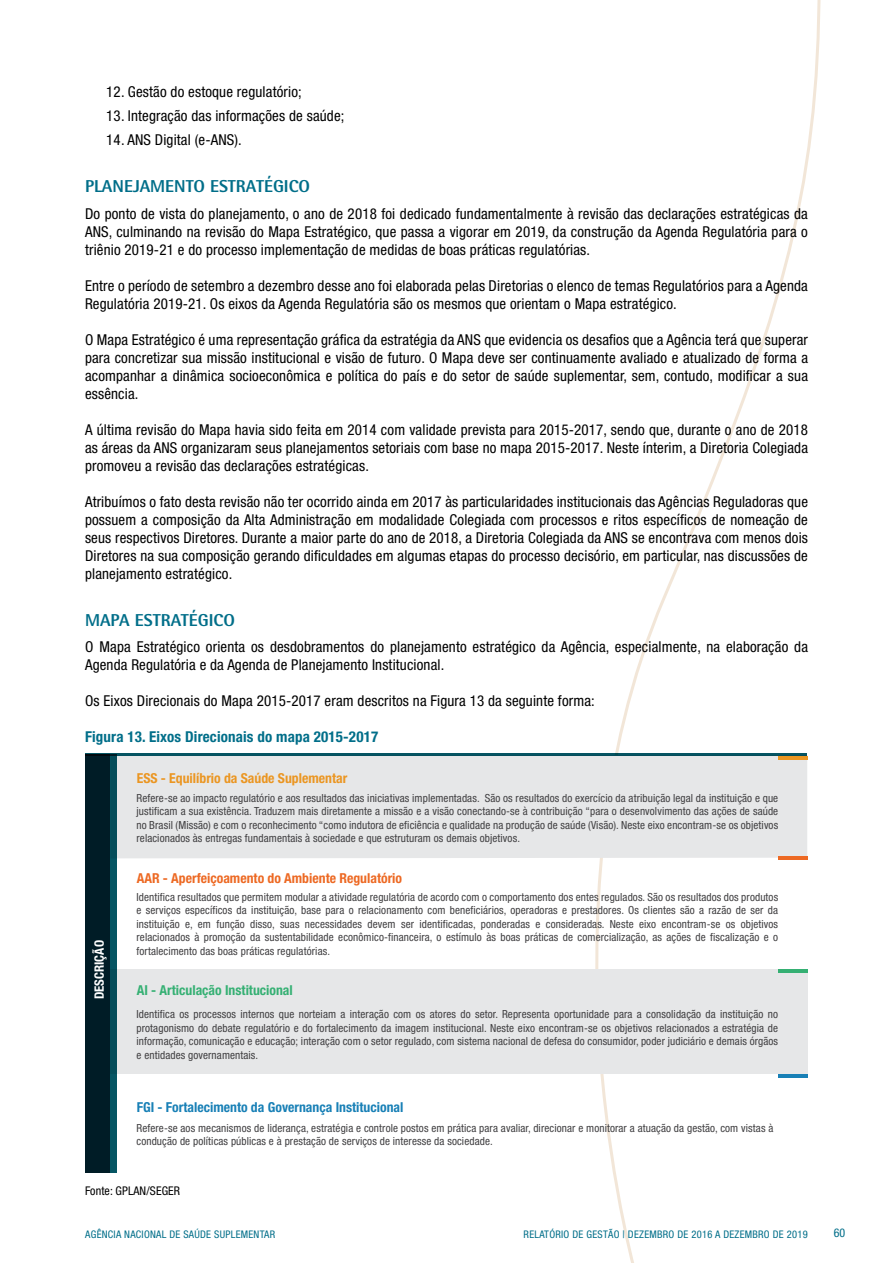
<style>
.page{position:relative;width:893px;height:1263px;background:#fff}
.page>*{position:absolute;margin:0;border:0;box-sizing:border-box;transform-origin:0 0}
.t1{font:700 17.25px "Rotis Semi Sans 75 Extra";color:#006e89}
.t2{font:condensed 15px/18px "Helvetica Neue";letter-spacing:.01em;color:#000;text-align:justify}
.t3{font:700 condensed 15px "Helvetica Neue";letter-spacing:.01em;color:#006e89}
.t4{font:700 condensed 13.65px "Helvetica Neue";color:#1880b6}
.t5{font:700 condensed 13.65px "Helvetica Neue";color:#ed6923}
.t6{font:700 condensed 13.65px "Helvetica Neue";color:#eb9622}
.t7{font:700 condensed 13.65px "Helvetica Neue";color:#35b073}
.t8{font:700 condensed 12.9px "Helvetica Neue";color:#fff}
.t9{font:condensed 12px "Helvetica Neue";letter-spacing:.01em;color:#000}
.t10{font:condensed 12px "Helvetica Neue";color:#006e89}
.t11{font:condensed 11.1px/13.4px "Helvetica Neue";letter-spacing:.01em;color:#414042;text-align:justify}
.t12{font:condensed 10.5px "Helvetica Neue";letter-spacing:.025em;color:#006e89}
</style>
<div class="page">
<svg style="left:526px;top:0;width:295px;height:1263px"></svg>
<div style="left:110px;top:969px;width:697px;height:105px;background:#e6e7e8"></div>
<div style="left:116px;top:756px;width:691px;height:102px;background:#e6e7e8"></div>
<svg style="left:85px;top:756px;width:31px;height:417px;background:#012630"></svg>
<hr style="left:778px;top:756px;width:29px;height:3px;background:#eb9622">
<hr style="left:778px;top:857px;width:29px;height:3px;background:#ed6923">
<hr style="left:778px;top:969px;width:29px;height:4px;background:#35b073">
<hr style="left:778px;top:1074px;width:29px;height:4px;background:#1880b6">
<hr style="left:85px;top:754px;width:722px;height:2px;background:#065563">
<p class="t2" style="left:106px;top:82px;width:197px">12. Gestão do estoque regulatório;</p>
<p class="t2" style="left:106px;top:106px;width:240px">13. Integração das informações de saúde;</p>
<p class="t2" style="left:106px;top:130px;width:137px">14. ANS Digital (e-ANS).</p>
<p class="t1" style="left:85px;top:175px;width:227px">PLANEJAMENTO ESTRATÉGICO</p>
<p class="t2" style="left:85px;top:204px;width:724px">Do ponto de vista do planejamento, o ano de 2018 foi dedicado fundamentalmente à revisão das declarações estratégicas da ANS, culminando na revisão do Mapa Estratégico, que passa a vigorar em 2019, da construção da Agenda Regulatória para o triênio 2019-21 e do processo implementação de medidas de boas práticas regulatórias.</p>
<p class="t2" style="left:85px;top:276px;width:724px">Entre o período de setembro a dezembro desse ano foi elaborada pelas Diretorias o elenco de temas Regulatórios para a Agenda<br>Regulatória 2019-21. Os eixos da Agenda Regulatória são os mesmos que orientam o Mapa estratégico.</p>
<p class="t2" style="left:85px;top:330px;width:724px">O Mapa Estratégico é uma representação gráfica da estratégia da ANS que evidencia os desafios que a Agência terá que superar para concretizar sua missão institucional e visão de futuro. O Mapa deve ser continuamente avaliado e atualizado de forma a acompanhar a dinâmica socioeconômica e política do país e do setor de saúde suplementar, sem, contudo, modificar a sua essência.</p>
<p class="t2" style="left:85px;top:420px;width:724px">A última revisão do Mapa havia sido feita em 2014 com validade prevista para 2015-2017, sendo que, durante o ano de 2018 as áreas da ANS organizaram seus planejamentos setoriais com base no mapa 2015-2017. Neste ínterim, a Diretoria Colegiada promoveu a revisão das declarações estratégicas.</p>
<p class="t2" style="left:85px;top:492px;width:724px">Atribuímos o fato desta revisão não ter ocorrido ainda em 2017 às particularidades institucionais das Agências Reguladoras que possuem a composição da Alta Administração em modalidade Colegiada com processos e ritos específicos de nomeação de seus respectivos Diretores. Durante a maior parte do ano de 2018, a Diretoria Colegiada da ANS se encontrava com menos dois Diretores na sua composição gerando dificuldades em algumas etapas do processo decisório, em particular, nas discussões de planejamento estratégico.</p>
<p class="t1" style="left:85px;top:609px;width:151px">MAPA ESTRATÉGICO</p>
<p class="t2" style="left:85px;top:638px;width:724px">O Mapa Estratégico orienta os desdobramentos do planejamento estratégico da Agência, especialmente, na elaboração da<br>Agenda Regulatória e da Agenda de Planejamento Institucional.</p>
<p class="t2" style="left:85px;top:692px;width:511px">Os Eixos Direcionais do Mapa 2015-2017 eram descritos na Figura 13 da seguinte forma:</p>
<p class="t3" style="left:85px;top:728px;width:295px">Figura 13. Eixos Direcionais do mapa 2015-2017</p>
<p class="t6" style="left:137px;top:770px;width:212px">ESS - Equilíbrio da Saúde Suplementar</p>
<p class="t11" style="left:137px;top:791px;width:643px">Refere-se ao impacto regulatório e aos resultados das iniciativas implementadas. São os resultados do exercício da atribuição legal da instituição e que justificam a sua existência. Traduzem mais diretamente a missão e a visão conectando-se à contribuição “para o desenvolvimento das ações de saúde no Brasil (Missão) e com o reconhecimento “como indutora de eficiência e qualidade na produção de saúde (Visão). Neste eixo encontram-se os objetivos relacionados às entregas fundamentais à sociedade e que estruturam os demais objetivos.</p>
<p class="t8" style="left:91px;top:999px;width:60px;rotate:-90deg">DESCRIÇÃO</p>
<p class="t5" style="left:137px;top:870px;width:267px">AAR - Aperfeiçoamento do Ambiente Regulatório</p>
<p class="t11" style="left:137px;top:890px;width:643px">Identifica resultados que permitem modular a atividade regulatória de acordo com o comportamento dos entes regulados. São os resultados dos produtos e serviços específicos da instituição, base para o relacionamento com beneficiários, operadoras e prestadores. Os clientes são a razão de ser da instituição e, em função disso, suas necessidades devem ser identificadas, ponderadas e consideradas. Neste eixo encontram-se os objetivos relacionados à promoção da sustentabilidade econômico-financeira, o estímulo às boas práticas de comercialização, as ações de fiscalização e o fortalecimento das boas práticas regulatórias.</p>
<p class="t7" style="left:137px;top:982px;width:158px">AI - Articulação Institucional</p>
<p class="t11" style="left:137px;top:1008px;width:643px">Identifica os processos internos que norteiam a interação com os atores do setor. Representa oportunidade para a consolidação da instituição no protagonismo do debate regulatório e do fortalecimento da imagem institucional. Neste eixo encontram-se os objetivos relacionados a estratégia de informação, comunicação e educação; interação com o setor regulado, com sistema nacional de defesa do consumidor, poder judiciário e demais órgãos e entidades governamentais.</p>
<p class="t4" style="left:137px;top:1099px;width:268px">FGI - Fortalecimento da Governança Institucional</p>
<p class="t11" style="left:137px;top:1121px;width:638px">Refere-se aos mecanismos de liderança, estratégia e controle postos em prática para avaliar, direcionar e monitorar a atuação da gestão, com vistas à condução de políticas públicas e à prestação de serviços de interesse da sociedade.</p>
<p class="t9" style="left:85px;top:1184px;width:97px">Fonte: GPLAN/SEGER</p>
<p class="t12" style="left:85px;top:1228px;width:191px">AGÊNCIA NACIONAL DE SAÚDE SUPLEMENTAR</p>
<p class="t12" style="left:524px;top:1228px;width:286px">RELATÓRIO DE GESTÃO | DEZEMBRO DE 2016 A DEZEMBRO DE 2019</p>
<p class="t10" style="left:834px;top:1226px;width:13px">60</p>
</div>
